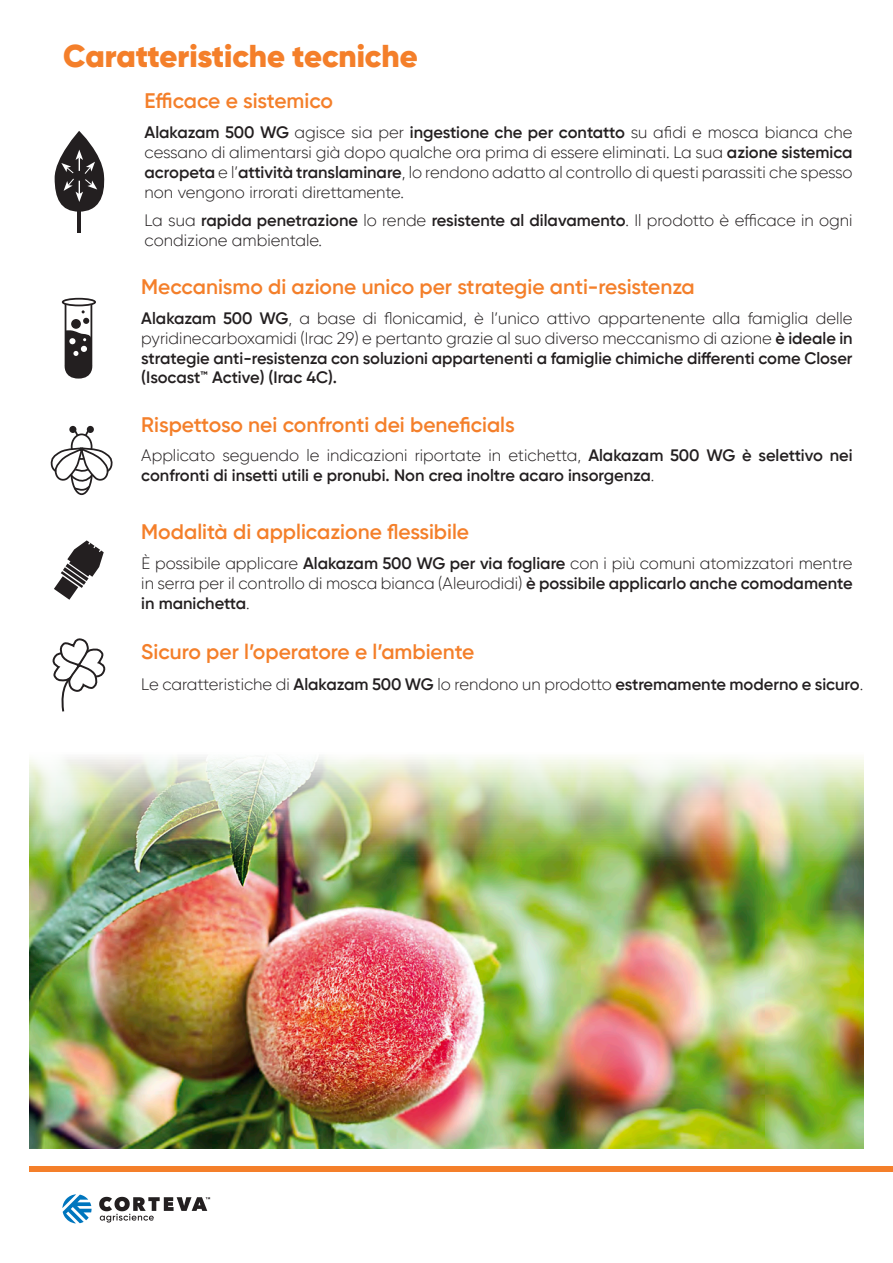
<style>
.page{position:relative;width:893px;height:1263px;background:#fff}
.page>*{position:absolute;margin:0;border:0;box-sizing:border-box;transform-origin:0 0}
.t1{font:900 31.5px "Gilroy";letter-spacing:-.005em;color:#f47f2a}
.t2{font:600 21px "Gilroy";color:#f47f2a}
.t3{font:300 16.5px/19.8px "Gilroy";color:#231f20;text-align:justify}
.t4{font:600 16.5px/19.8px "Gilroy";color:#231f20}
.s1{font-weight:600}
.s2{font-weight:300}
</style>
<div class="page">
<img style="left:30px;top:757px;width:833px;height:391px">
<div style="left:30px;top:1166px;width:863px;height:5px;background:#f47f2a"></div>
<svg style="left:62px;top:1194px;width:30px;height:29px"></svg>
<svg style="left:99px;top:1197px;width:111px;height:25px"></svg>
<div style="left:62px;top:298px;width:34px;height:8px;border:2px solid #231f20;border-radius:50%"></div>
<svg style="left:62px;top:301px;width:31px;height:78px"></svg>
<div style="left:70px;top:448px;width:23px;height:47px;border:2px solid #231f20;border-radius:50%"></div>
<div style="left:71px;top:433px;width:21px;height:27px;border:2px solid #231f20;border-radius:50%"></div>
<div style="left:87px;top:426px;width:7px;height:7px;background:#231f20;border-radius:50%"></div>
<svg style="left:74px;top:427px;width:18px;height:10px"></svg>
<div style="left:69px;top:426px;width:7px;height:7px;background:#231f20;border-radius:50%"></div>
<svg style="left:51px;top:447px;width:62px;height:46px"></svg>
<svg style="left:54px;top:540px;width:50px;height:60px"></svg>
<svg style="left:52px;top:638px;width:54px;height:74px"></svg>
<hr style="left:77px;top:209px;width:3px;height:23px;background:#231f20">
<svg style="left:55px;top:131px;width:50px;height:81px"></svg>
<p class="t1" style="left:63px;top:36px;width:356px">Caratteristiche tecniche</p>
<p class="t2" style="left:144px;top:88px;width:190px">Efficace e sistemico</p>
<p class="t3" style="left:145px;top:122px;width:709px"><span class="s1">Alakazam 500 WG</span> agisce sia per <span class="s1">ingestione che per contatto</span> su afidi e mosca bianca che cessano di alimentarsi già dopo qualche ora prima di essere eliminati. La sua <span class="s1">azione sistemica acropeta</span> e l’<span class="s1">attività translaminare</span>, lo rendono adatto al controllo di questi parassiti che spesso non vengono irrorati direttamente.</p>
<p class="t3" style="left:145px;top:210px;width:709px">La sua <span class="s1">rapida penetrazione</span> lo rende <span class="s1">resistente al dilavamento</span>. Il prodotto è efficace in ogni condizione ambientale.</p>
<p class="t2" style="left:141px;top:274px;width:555px">Meccanismo di azione unico per strategie anti-resistenza</p>
<p class="t3" style="left:141px;top:308px;width:713px"><span class="s1">Alakazam 500 WG</span>, a base di flonicamid, è l’unico attivo appartenente alla famiglia delle pyridinecarboxamidi (Irac 29) e pertanto grazie al suo diverso meccanismo di azione <span class="s1">è ideale in strategie anti-resistenza con soluzioni appartenenti a famiglie chimiche differenti come Closer (Isocast™ Active) (Irac 4C).</span></p>
<p class="t2" style="left:141px;top:411px;width:375px">Rispettoso nei confronti dei beneficials</p>
<p class="t4" style="left:141px;top:446px;width:713px"><span class="s2">Applicato seguendo le indicazioni riportate in etichetta,</span> Alakazam 500 WG è selettivo nei confronti di insetti utili e pronubi. Non crea inoltre acaro insorgenza<span class="s2">.</span></p>
<p class="t2" style="left:141px;top:519px;width:329px">Modalità di applicazione flessibile</p>
<p class="t3" style="left:141px;top:553px;width:713px">È possibile applicare <span class="s1">Alakazam 500 WG per via fogliare</span> con i più comuni atomizzatori mentre in serra per il controllo di mosca bianca (Aleurodidi) <span class="s1">è possibile applicarlo anche comodamente in manichetta</span>.</p>
<p class="t2" style="left:141px;top:639px;width:335px">Sicuro per l’operatore e l’ambiente</p>
<p class="t3" style="left:141px;top:674px;width:723px">Le caratteristiche di <span class="s1">Alakazam 500 WG</span> lo rendono un prodotto <span class="s1">estremamente moderno e sicuro</span>.</p>
</div>
